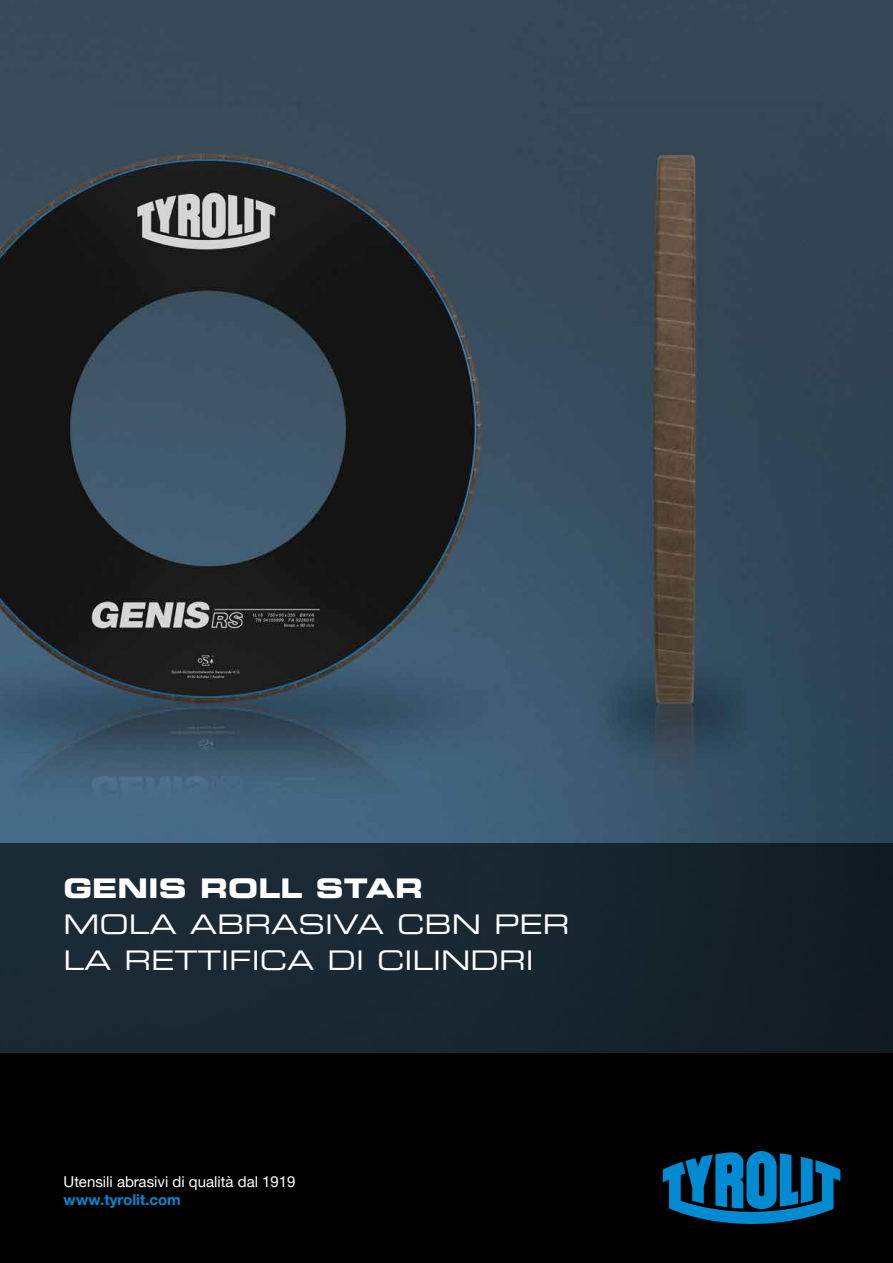
<style>
.page{position:relative;width:893px;height:1263px;background:#fff}
.page>*{position:absolute;margin:0;border:0;box-sizing:border-box;transform-origin:0 0}
.t1{font:27px/36px "Eurostile LT Std Ex 2";color:#fff}
.t2{font:27px "Eurostile LT Std Bold Ex 2";color:#fff}
.t3{font:15px "Helvetica Neue LTW1 G";color:#fff}
.t4{font:700 15px "Helvetica Neue LTW1 G";color:#008ad2}
</style>
<div class="page">
<img style="left:0;top:0;width:893px;height:843px">
<div style="left:0;top:1053px;width:893px;height:210px;background:#000"></div>
<div style="left:0;top:843px;width:893px;height:210px;background:linear-gradient(to right,#1e2d39,#121d25)"></div>
<svg style="left:663px;top:1151px;width:177px;height:73px"></svg>
<p class="t2" style="left:64px;top:870px;width:361px">GENIS ROLL STAR</p>
<p class="t1" style="left:64px;top:906px;width:507px">MOLA ABRASIVA CBN PER<br>LA RETTIFICA DI CILINDRI</p>
<p class="t3" style="left:64px;top:1172px;width:234px">Utensili abrasivi di qualità dal 1919</p>
<p class="t4" style="left:64px;top:1190px;width:119px">www.tyrolit.com</p>
</div>
